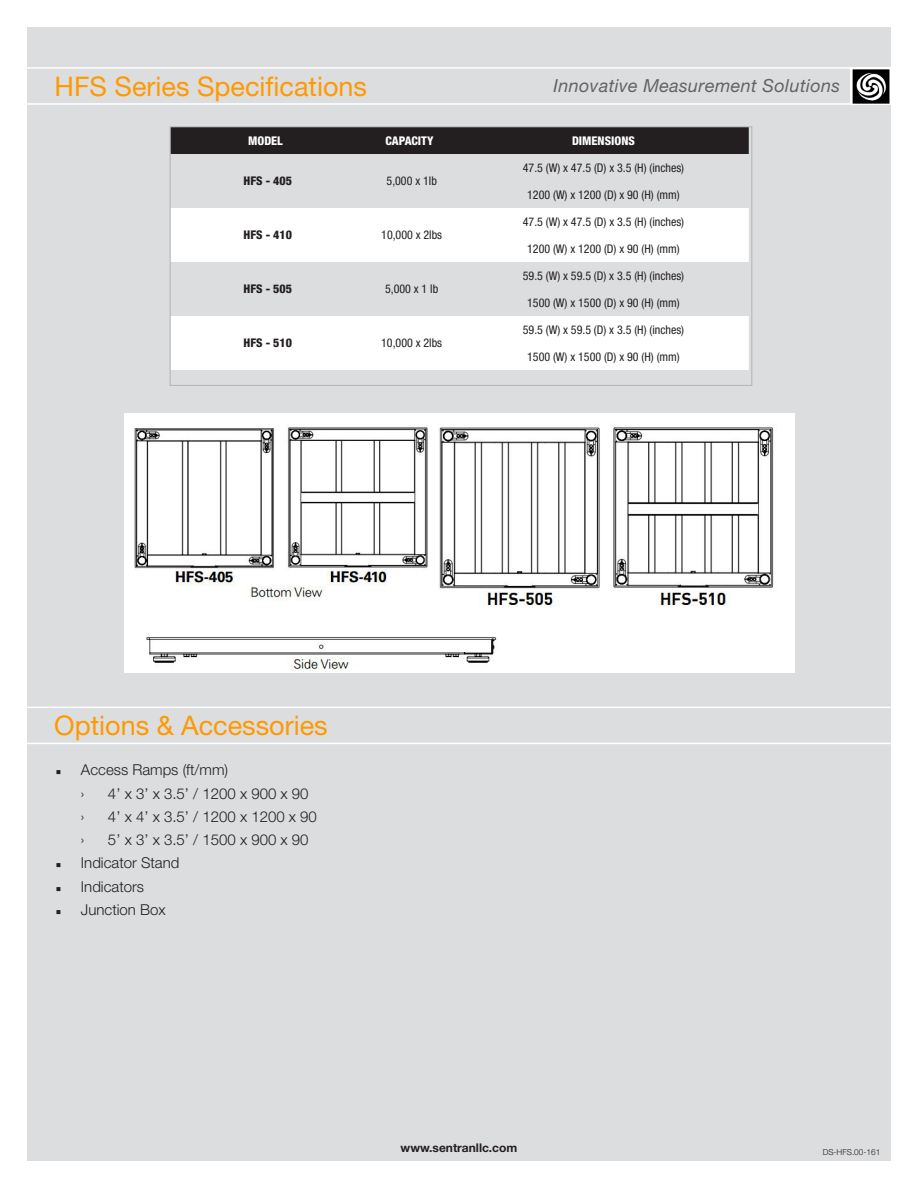
<style>
.page{position:relative;width:918px;height:1188px;background:#fff}
.page>*{position:absolute;margin:0;border:0;box-sizing:border-box;transform-origin:0 0}
.t1{font:27px "Helvetica Neue LT Std";color:#f90}
.t2{font:italic 18px "Helvetica Neue LT Std";letter-spacing:.02em;color:#636366}
.t3{font:300 15px/23.2px "Helvetica Neue LT Std";color:#231f20}
.t4{font:300 condensed 15px "Helvetica Neue LT Std";color:#231f20}
.t5{font:condensed 12px "Helvetica Neue LT Std";color:#231f20}
.t6{font:800 condensed 12px "Helvetica Neue LT Std";color:#231f20}
.t7{font:800 condensed 12px "Helvetica Neue LT Std";color:#fff}
.t8{font:700 12px "Helvetica Neue LT Std";color:#231f20}
.t9{font:300 8.25px "Helvetica Neue LT Std";color:#231f20}
.s1{font-family:"Comic Sans MS";font-weight:400}
.s2{font-stretch:condensed}
</style>
<div class="page">
<div style="left:27px;top:27px;width:864px;height:1134px;background:#dcdddf"></div>
<hr style="left:21px;top:67px;width:875px;height:2px;background:#fff">
<hr style="left:21px;top:103px;width:875px;height:2px;background:#fff">
<div style="left:851px;top:67px;width:45px;height:38px;background:#fff"></div>
<img style="left:852px;top:69px;width:38px;height:35px">
<hr style="left:20px;top:707px;width:898px;height:1px;background:#fff">
<hr style="left:20px;top:743px;width:898px;height:1px;background:#fff">
<div style="left:172px;top:129px;width:577px;height:25px;background:#231f20"></div>
<svg style="left:172px;top:208px;width:577px;height:162px;fill:#fff"></svg>
<div style="left:170px;top:127px;width:582px;height:259px;border:1px solid #b2b3b7"></div>
<img style="left:124px;top:414px;width:671px;height:259px">
<h1 class="t1" style="left:55px;top:70px;width:314px">HFS Series Specifications</h1>
<h2 class="t2" style="left:554px;top:75px;width:288px">Innovative Measurement Solutions</h2>
<p class="t7" style="left:248px;top:133px;width:36px">MODEL</p>
<p class="t7" style="left:385px;top:133px;width:49px">CAPACITY</p>
<p class="t7" style="left:572px;top:133px;width:64px">DIMENSIONS</p>
<p class="t6" style="left:244px;top:174px;width:50px">HFS - 405</p>
<p class="t5" style="left:387px;top:174px;width:52px">5,000 x 1lb</p>
<p class="t5" style="left:523px;top:161px;width:163px">47.5 (W) x 47.5 (D) x 3.5 (H) (inches)</p>
<p class="t5" style="left:527px;top:188px;width:154px">1200 (W) x 1200 (D) x 90 (H) (mm)</p>
<p class="t6" style="left:244px;top:228px;width:50px">HFS - 410</p>
<p class="t5" style="left:381px;top:228px;width:62px">10,000 x 2lbs</p>
<p class="t6" style="left:244px;top:282px;width:50px">HFS - 505</p>
<p class="t5" style="left:385px;top:282px;width:55px">5,000 x 1 lb</p>
<p class="t6" style="left:243px;top:336px;width:50px">HFS - 510</p>
<p class="t5" style="left:381px;top:336px;width:62px">10,000 x 2lbs</p>
<p class="t5" style="left:523px;top:215px;width:163px">47.5 (W) x 47.5 (D) x 3.5 (H) (inches)</p>
<p class="t5" style="left:527px;top:242px;width:154px">1200 (W) x 1200 (D) x 90 (H) (mm)</p>
<p class="t5" style="left:523px;top:269px;width:163px">59.5 (W) x 59.5 (D) x 3.5 (H) (inches)</p>
<p class="t5" style="left:527px;top:296px;width:154px">1500 (W) x 1500 (D) x 90 (H) (mm)</p>
<p class="t5" style="left:523px;top:323px;width:163px">59.5 (W) x 59.5 (D) x 3.5 (H) (inches)</p>
<p class="t5" style="left:527px;top:350px;width:154px">1500 (W) x 1500 (D) x 90 (H) (mm)</p>
<h1 class="t1" style="left:54px;top:709px;width:275px">Options &amp; Accessories</h1>
<p class="t3" style="left:81px;top:758px;width:149px;text-indent:-27px"><span class="s1">▪</span> Access Ramps (ft/mm) <span class="s2">›</span></p>
<p class="t3" style="left:108px;top:781px;width:202px">4’ x 3’ x 3.5’ / 1200 x 900 x 90</p>
<p class="t4" style="left:81px;top:808px;width:5px">›</p>
<p class="t3" style="left:108px;top:805px;width:210px">4’ x 4’ x 3.5’ / 1200 x 1200 x 90</p>
<p class="t4" style="left:81px;top:831px;width:5px">›</p>
<p class="t3" style="left:108px;top:828px;width:202px">5’ x 3’ x 3.5’ / 1500 x 900 x 90</p>
<p class="t3" style="left:54px;top:851px;width:127px"><span class="s1">▪</span> Indicator Stand</p>
<p class="t3" style="left:54px;top:874px;width:92px"><span class="s1">▪</span> Indicators</p>
<p class="t3" style="left:54px;top:898px;width:113px"><span class="s1">▪</span> Junction Box</p>
<p class="t8" style="left:401px;top:1140px;width:118px">www.sentranllc.com</p>
<p class="t9" style="left:823px;top:1147px;width:59px">DS-HFS.00-161</p>
</div>
